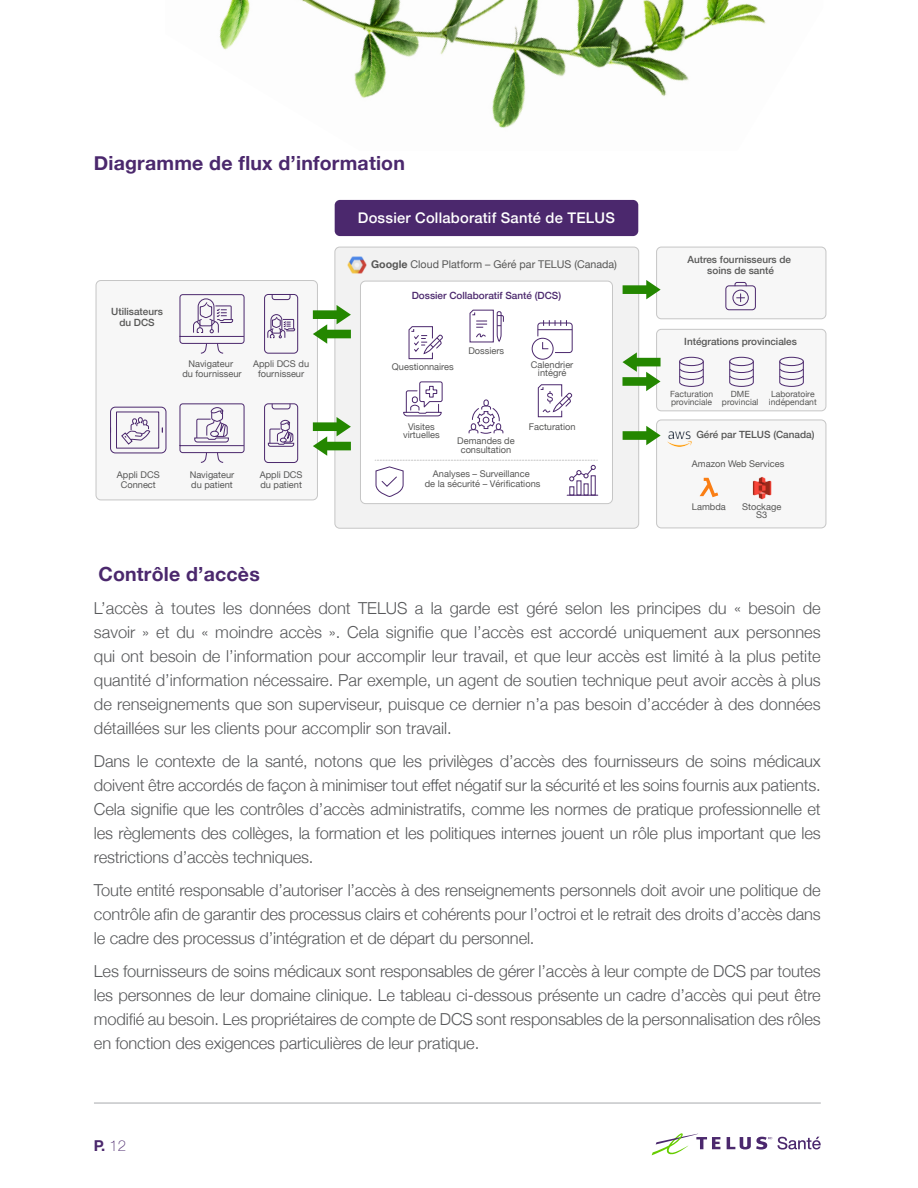
<style>
.page{position:relative;width:918px;height:1188px;background:#fff}
.page>*{position:absolute;margin:0;border:0;box-sizing:border-box;transform-origin:0 0}
.sub_header{font:700 19.5px "Helvetica Neue";letter-spacing:.01em;color:#4b286d}
.body{font:700 19.5px "Helvetica Neue";letter-spacing:.01em;color:#4b286d}
.body-2{font:300 16.5px/24px "Helvetica Neue";letter-spacing:-.01em;color:#58595b;text-align:justify}
.t1{font:700 15px "Helvetica Neue";color:#4b286d}
.t2{font:500 14.7px "Helvetica Neue";letter-spacing:.015em;color:#fff}
.t3{font:10.65px "Helvetica Neue";color:#575756}
.t4{font:500 9.9px/11.4px "Helvetica Neue";color:#575756;text-align:center}
.t5{font:500 9.9px "Helvetica Neue";color:#4b286d}
.t6{font:9.3px/9.9px "Helvetica Neue";color:#575756;text-align:center}
.t7{font:8.55px/8.6px "Helvetica Neue";color:#575756}
.s1{font-weight:700}
.s2{font-weight:100}
</style>
<div class="page">
<hr style="left:94px;top:1103px;width:727px;height:1px;background:#a7a9ac">
<svg style="left:652px;top:1133px;width:68px;height:22px"></svg>
<svg style="left:727px;top:1137px;width:45px;height:13px"></svg>
<svg style="left:778px;top:1137px;width:43px;height:13px"></svg>
<img style="left:219px;top:0;width:547px;height:128px">
<div style="left:657px;top:420px;width:169px;height:108px;background:#f7f7f7;border-radius:5px"></div>
<div style="left:656px;top:420px;width:170px;height:108px;border:1px solid #c6c6c6;border-radius:5px"></div>
<div style="left:657px;top:329px;width:169px;height:82px;background:#f7f7f7;border-radius:5px"></div>
<div style="left:656px;top:329px;width:170px;height:82px;border:1px solid #c6c6c6;border-radius:5px"></div>
<div style="left:657px;top:247px;width:169px;height:72px;background:#f7f7f7;border-radius:5px"></div>
<div style="left:656px;top:247px;width:170px;height:72px;border:1px solid #c6c6c6;border-radius:5px"></div>
<div style="left:96px;top:281px;width:221px;height:219px;background:#f7f7f7;border-radius:5px"></div>
<div style="left:96px;top:280px;width:222px;height:220px;border:1px solid #c6c6c6;border-radius:5px"></div>
<div style="left:335px;top:247px;width:304px;height:281px;background:#f2f2f2;border-radius:5px"></div>
<div style="left:335px;top:247px;width:304px;height:281px;border:1px solid #c6c6c6;border-radius:5px"></div>
<div style="left:360px;top:281px;width:252px;height:223px;background:#fff;border-radius:5px"></div>
<div style="left:360px;top:281px;width:253px;height:223px;border:1px solid #c6c6c6;border-radius:5px"></div>
<div style="left:335px;top:200px;width:303px;height:36px;background:#4b286d;border-radius:5px"></div>
<img style="left:348px;top:256px;width:19px;height:18px">
<img style="left:667px;top:432px;width:24px;height:14px">
<div style="left:532px;top:338px;width:21px;height:22px;border:1px solid #4b286d;border-radius:50%"></div>
<svg style="left:537px;top:320px;width:36px;height:33px"></svg>
<svg style="left:679px;top:357px;width:25px;height:30px"></svg>
<svg style="left:729px;top:357px;width:25px;height:30px"></svg>
<svg style="left:779px;top:357px;width:25px;height:30px"></svg>
<svg style="left:194px;top:407px;width:35px;height:36px"></svg>
<div style="left:179px;top:403px;width:66px;height:50px;border:1px solid #4b286d;border-radius:3px"></div>
<svg style="left:200px;top:452px;width:7px;height:11px"></svg>
<svg style="left:217px;top:452px;width:7px;height:11px"></svg>
<svg style="left:121px;top:417px;width:30px;height:28px"></svg>
<div style="left:116px;top:412px;width:43px;height:37px;border:1px solid #4b286d"></div>
<div style="left:110px;top:407px;width:56px;height:46px;border:1px solid #4b286d;border-radius:5px"></div>
<svg style="left:700px;top:478px;width:18px;height:19px"></svg>
<img style="left:752px;top:477px;width:19px;height:22px">
<svg style="left:538px;top:384px;width:35px;height:33px"></svg>
<div style="left:179px;top:294px;width:66px;height:50px;border:1px solid #4b286d;border-radius:3px"></div>
<svg style="left:200px;top:342px;width:7px;height:12px"></svg>
<svg style="left:217px;top:342px;width:7px;height:12px"></svg>
<svg style="left:193px;top:298px;width:40px;height:35px"></svg>
<svg style="left:403px;top:381px;width:40px;height:36px"></svg>
<svg style="left:734px;top:282px;width:13px;height:3px"></svg>
<div style="left:726px;top:285px;width:30px;height:25px;border:1px solid #4b286d;border-radius:3px"></div>
<div style="left:733px;top:290px;width:16px;height:16px;border:1px solid #4b286d;border-radius:50%"></div>
<svg style="left:737px;top:294px;width:8px;height:8px"></svg>
<svg style="left:469px;top:309px;width:35px;height:34px"></svg>
<svg style="left:313px;top:417px;width:38px;height:39px"></svg>
<svg style="left:623px;top:280px;width:38px;height:19px"></svg>
<svg style="left:623px;top:426px;width:38px;height:19px"></svg>
<svg style="left:313px;top:305px;width:38px;height:39px"></svg>
<svg style="left:622px;top:352px;width:39px;height:39px"></svg>
<svg style="left:408px;top:326px;width:35px;height:33px"></svg>
<svg style="left:468px;top:400px;width:36px;height:34px"></svg>
<div style="left:264px;top:294px;width:34px;height:60px;border:1px solid #4b286d;border-radius:4px"></div>
<svg style="left:271px;top:294px;width:20px;height:7px"></svg>
<svg style="left:267px;top:314px;width:28px;height:25px"></svg>
<div style="left:264px;top:403px;width:34px;height:60px;border:1px solid #4b286d;border-radius:4px"></div>
<svg style="left:271px;top:403px;width:20px;height:7px"></svg>
<svg style="left:268px;top:420px;width:26px;height:27px"></svg>
<svg style="left:375px;top:460px;width:223px;height:37px"></svg>
<p class="sub_header" style="left:94px;top:151px;width:313px">Diagramme de flux d’information</p>
<p class="t2" style="left:358px;top:206px;width:259px">Dossier Collaboratif Santé de TELUS</p>
<p class="t3" style="left:371px;top:257px;width:248px"><span class="s1">Google</span> Cloud Platform – Géré par TELUS (Canada)</p>
<p class="t4" style="left:111px;top:305px;width:53px">Utilisateurs du DCS</p>
<p class="t6" style="left:182px;top:359px;width:61px">Navigateur<br>du fournisseur</p>
<p class="t6" style="left:253px;top:359px;width:58px">Appli DCS du fournisseur</p>
<p class="t6" style="left:117px;top:470px;width:44px">Appli DCS<br>Connect</p>
<p class="t6" style="left:190px;top:470px;width:46px;text-align:left">Navigateur du patient</p>
<p class="t6" style="left:260px;top:470px;width:44px;text-align:left">Appli DCS du patient</p>
<p class="t5" style="left:412px;top:287px;width:151px">Dossier Collaboratif Santé (DCS)</p>
<p class="t6" style="left:392px;top:362px;width:63px">Questionnaires</p>
<p class="t6" style="left:468px;top:347px;width:37px">Dossiers</p>
<p class="t6" style="left:531px;top:361px;width:44px;line-height:8.6px">Calendrier intégré</p>
<p class="t6" style="left:403px;top:423px;width:38px;line-height:8.6px">Visites virtuelles</p>
<p class="t6" style="left:457px;top:437px;width:59px;line-height:8.6px">Demandes de consultation</p>
<p class="t6" style="left:529px;top:422px;width:48px">Facturation</p>
<p class="t6" style="left:425px;top:469px;width:117px">Analyses – Surveillance<br>de la sécurité – Vérifications</p>
<p class="t4" style="left:687px;top:252px;width:105px">Autres fournisseurs de soins de santé</p>
<p class="t4" style="left:684px;top:335px;width:114px">Intégrations provinciales</p>
<p class="t7" style="left:670px;top:390px;width:45px">Facturation provinciale</p>
<p class="t7" style="left:722px;top:390px;width:38px;text-align:center">DME provincial</p>
<p class="t7" style="left:769px;top:390px;width:49px">Laboratoire indépendant</p>
<p class="t4" style="left:696px;top:428px;width:120px">Géré par TELUS (Canada)</p>
<p class="t6" style="left:692px;top:459px;width:94px">Amazon Web Services</p>
<p class="t6" style="left:692px;top:502px;width:35px">Lambda</p>
<p class="t6" style="left:742px;top:503px;width:41px;line-height:8.6px">Stockage<br>S3</p>
<p class="body" style="left:98px;top:562px;width:163px">Contrôle d’accès</p>
<p class="body-2" style="left:94px;top:595px;width:728px">L’accès à toutes les données dont TELUS a la garde est géré selon les principes du « besoin de savoir » et du « moindre accès ». Cela signifie que l’accès est accordé uniquement aux personnes qui ont besoin de l’information pour accomplir leur travail, et que leur accès est limité à la plus petite quantité d’information nécessaire. Par exemple, un agent de soutien technique peut avoir accès à plus de renseignements que son superviseur, puisque ce dernier n’a pas besoin d’accéder à des données détaillées sur les clients pour accomplir son travail.</p>
<p class="body-2" style="left:94px;top:748px;width:728px">Dans le contexte de la santé, notons que les privilèges d’accès des fournisseurs de soins médicaux doivent être accordés de façon à minimiser tout effet négatif sur la sécurité et les soins fournis aux patients.<br>Cela signifie que les contrôles d’accès administratifs, comme les normes de pratique professionnelle et les règlements des collèges, la formation et les politiques internes jouent un rôle plus important que les restrictions d’accès techniques.</p>
<p class="body-2" style="left:94px;top:877px;width:728px">Toute entité responsable d’autoriser l’accès à des renseignements personnels doit avoir une politique de contrôle afin de garantir des processus clairs et cohérents pour l’octroi et le retrait des droits d’accès dans le cadre des processus d’intégration et de départ du personnel.</p>
<p class="body-2" style="left:94px;top:958px;width:728px">Les fournisseurs de soins médicaux sont responsables de gérer l’accès à leur compte de DCS par toutes les personnes de leur domaine clinique. Le tableau ci-dessous présente un cadre d’accès qui peut être modifié au besoin. Les propriétaires de compte de DCS sont responsables de la personnalisation des rôles en fonction des exigences particulières de leur pratique.</p>
<p class="t1" style="left:94px;top:1136px;width:34px">P. <span class="s2">12</span></p>
</div>
